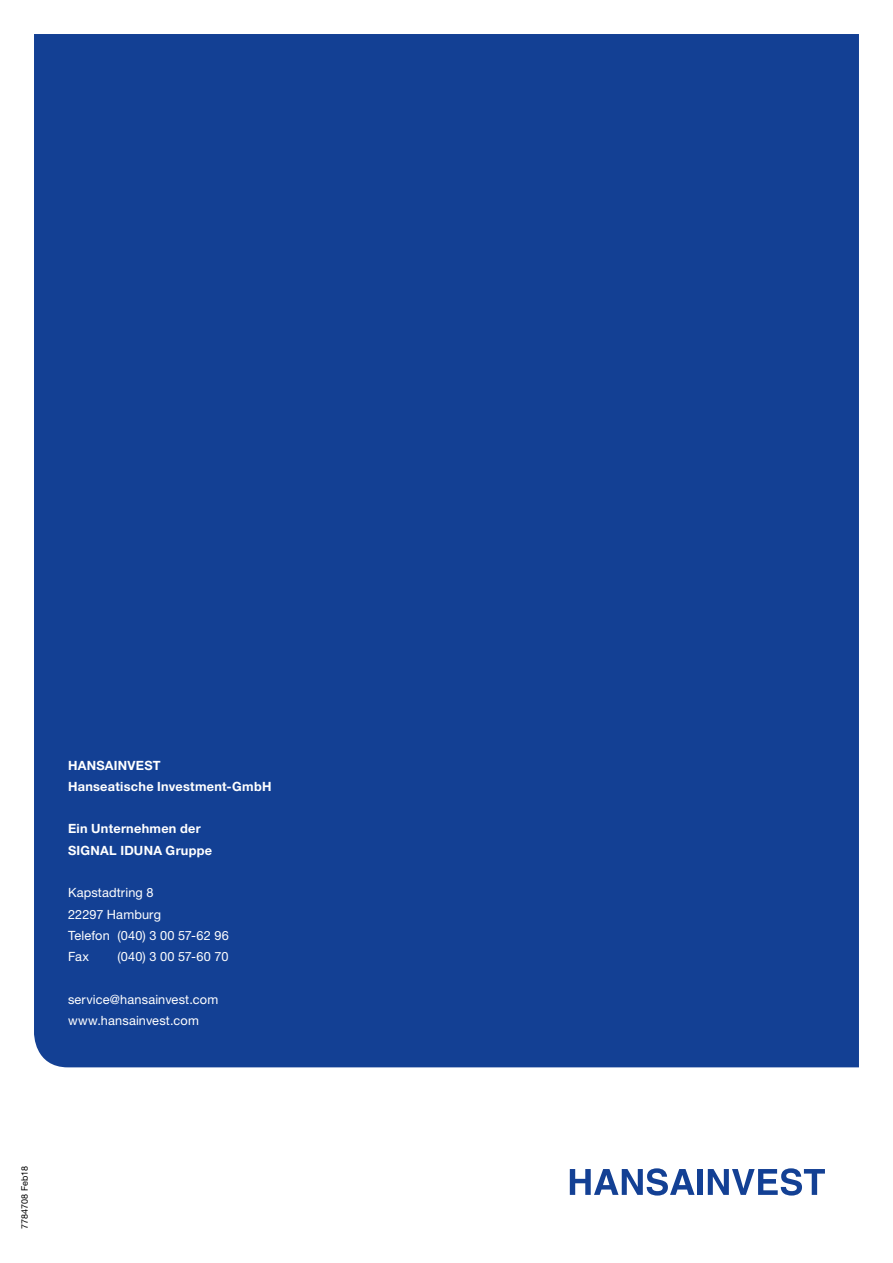
<style>
.page{position:relative;width:893px;height:1263px;background:#fff}
.page>*{position:absolute;margin:0;border:0;box-sizing:border-box;transform-origin:0 0}
.t1{font:12.75px/21.3px "Helvetica Neue LTW1 G";letter-spacing:.01em;color:#fff}
.t2{font:700 12.75px/21.3px "Helvetica Neue LTW1 G";letter-spacing:.02em;color:#fff}
.t3{font:9px "Helvetica Neue LTW1 G";letter-spacing:.005em;color:#000}
</style>
<div class="page">
<div style="left:34px;top:34px;width:825px;height:1033px;background:#134094"></div>
<svg style="left:570px;top:1168px;width:125px;height:27px"></svg>
<div style="left:698px;top:1169px;width:5px;height:26px;background:#134094"></div>
<svg style="left:708px;top:1168px;width:117px;height:27px"></svg>
<p class="t2" style="left:68px;top:754px;width:205px">HANSAINVEST<br>Hanseatische Investment-GmbH</p>
<p class="t2" style="left:68px;top:818px;width:146px">Ein Unternehmen der<br>SIGNAL IDUNA Gruppe</p>
<p class="t1" style="left:68px;top:882px;width:162px">Kapstadtring 8<br>22297 Hamburg<br>Telefon (040) 3 00 57-62 96<br>Fax</p>
<p class="t1" style="left:118px;top:946px;width:113px">(040) 3 00 57-60 70</p>
<p class="t1" style="left:68px;top:988px;width:152px">service@hansainvest.com www.hansainvest.com</p>
<p class="t3" style="left:19px;top:1229px;width:64px;rotate:-90deg">7784708 Feb18</p>
</div>
